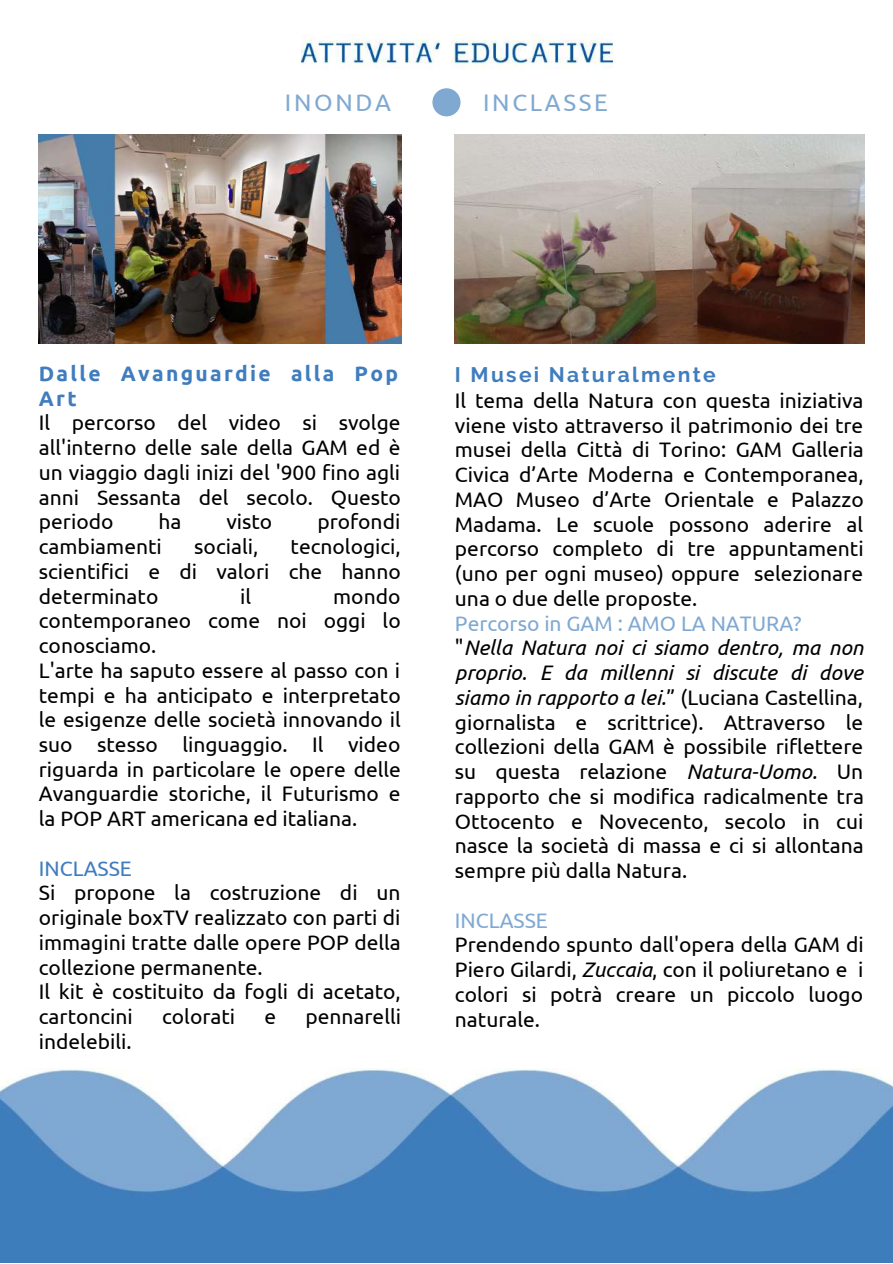
<style>
.page{position:relative;width:893px;height:1264px;background:#fff}
.page>*{position:absolute;margin:0;border:0;box-sizing:border-box;transform-origin:0 0}
.t1{font:23.85px "Ubuntu";letter-spacing:.11em;color:#80a9d2}
.t2{font:21px/24.8px "Ubuntu";color:#000;text-align:justify}
.t3{font:700 21px/24.8px "Ubuntu";letter-spacing:.11em;color:#407dbe}
.t4{font:700 21px "Raleway";letter-spacing:.11em;color:#407dbe}
.t5{font:21px "Ubuntu";color:#407dbe}
.t6{font:21px "Ubuntu";color:#80a9d2}
.s1{color:#80a9d2}
.s2{font-style:italic}
</style>
<div class="page">
<img style="left:0;top:1068px;width:892px;height:194px">
<img style="left:301px;top:34px;width:313px;height:55px">
<div style="left:432px;top:88px;width:28px;height:28px;background:#80a9d2;border-radius:50%"></div>
<img style="left:39px;top:134px;width:362px;height:209px">
<img style="left:455px;top:134px;width:409px;height:209px">
<p class="t1" style="left:285px;top:88px;width:107px">INONDA</p>
<p class="t1" style="left:483px;top:88px;width:126px">INCLASSE</p>
<p class="t3" style="left:39px;top:361px;width:361px">Dalle Avanguardie alla Pop<br>Art</p>
<p class="t2" style="left:39px;top:410px;width:363px">Il percorso del video si svolge all'interno delle sale della GAM ed è un viaggio dagli inizi del '900 fino agli anni Sessanta del secolo. Questo periodo</p>
<p class="t2" style="left:158px;top:509px;width:24px">ha</p>
<p class="t2" style="left:226px;top:509px;width:47px">visto</p>
<p class="t2" style="left:317px;top:509px;width:84px">profondi</p>
<p class="t2" style="left:39px;top:534px;width:124px">cambiamenti</p>
<p class="t2" style="left:194px;top:534px;width:65px">sociali,</p>
<p class="t2" style="left:39px;top:534px;width:363px;text-indent:252px">tecnologici, scientifici e di valori che hanno determinato</p>
<p class="t2" style="left:39px;top:583px;width:363px;text-align:left;text-indent:294px">mondo contemporaneo come noi oggi lo conosciamo.<br>L'arte ha saputo essere al passo con i tempi e ha anticipato e interpretato le esigenze delle società innovando il suo stesso linguaggio. Il video riguarda in particolare le opere delle<br>Avanguardie storiche, il Futurismo e la POP ART americana ed italiana.</p>
<p class="t5" style="left:39px;top:856px;width:94px">INCLASSE</p>
<p class="t2" style="left:39px;top:880px;width:363px;text-align:left">Si propone la costruzione di un originale boxTV realizzato con parti di immagini tratte dalle opere POP della collezione permanente.<br>Il kit è costituito da fogli di acetato, cartoncini</p>
<p class="t2" style="left:240px;top:583px;width:13px">il</p>
<p class="t2" style="left:162px;top:1003px;width:75px">colorati</p>
<p class="t2" style="left:264px;top:1003px;width:13px">e</p>
<p class="t2" style="left:305px;top:1003px;width:97px">pennarelli</p>
<p class="t2" style="left:39px;top:1028px;width:94px">indelebili.</p>
<p class="t4" style="left:455px;top:362px;width:262px">I Musei Naturalmente</p>
<p class="t2" style="left:455px;top:388px;width:410px">Il tema della Natura con questa iniziativa viene visto attraverso il patrimonio dei tre musei della Città di Torino: GAM Galleria Civica d’Arte Moderna e Contemporanea, MAO Museo d’Arte Orientale e Palazzo Madama. Le scuole possono aderire al percorso completo di tre appuntamenti (uno per ogni museo) oppure selezionare una o due delle proposte.</p>
<p class="t2" style="left:455px;top:610px;width:410px;text-align:left"><span class="s1">Percorso in GAM : AMO LA NATURA? </span>"<span class="s2">Nella Natura noi ci siamo dentro, ma non proprio. E da millenni si discute di dove siamo in rapporto a lei.</span>” (Luciana Castellina, giornalista e scrittrice). Attraverso le collezioni della GAM è possibile riflettere su questa relazione <span class="s2">Natura-Uomo.</span> Un rapporto che si modifica radicalmente tra Ottocento e Novecento, secolo in cui nasce la società di massa e ci si allontana sempre più dalla Natura.</p>
<p class="t6" style="left:455px;top:908px;width:94px">INCLASSE</p>
<p class="t2" style="left:455px;top:932px;width:410px">Prendendo spunto dall'opera della GAM di Piero Gilardi, <span class="s2">Zuccaia</span>, con il poliuretano e i colori si potrà creare un piccolo luogo naturale.</p>
</div>
